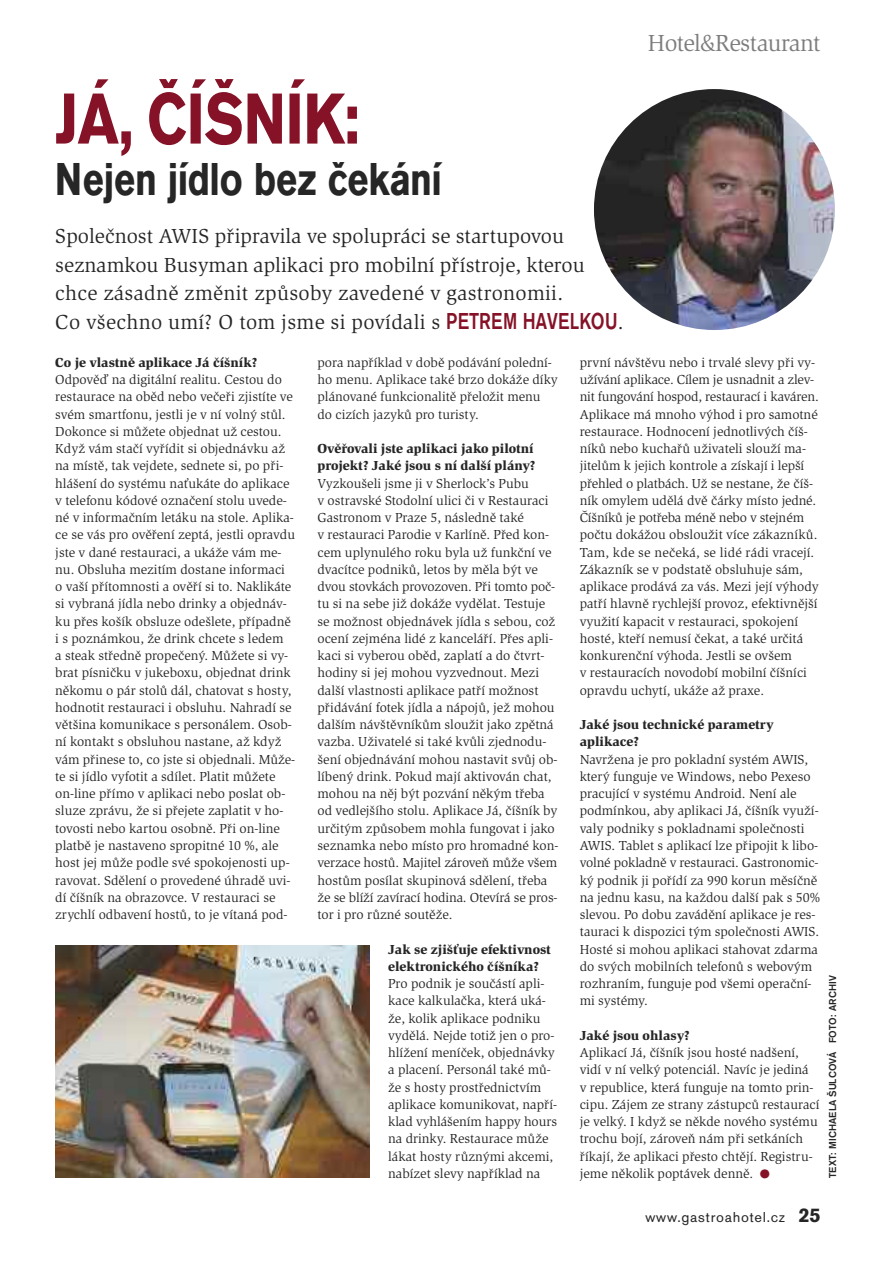
<style>
.page{position:relative;width:893px;height:1263px;background:#fff}
.page>*{position:absolute;margin:0;border:0;box-sizing:border-box;transform-origin:0 0}
.t1{font:700 75px "Accius TOT";color:#851227;scale:.8 1}
.t2{font:700 48px "Accius TOT";color:#272627;scale:.8 1}
.t3{font:24px "Slimbach Itc TOT";letter-spacing:-.025em;color:#7d7d7d}
.t4{font:21px/28.5px "Slimbach Itc TOT";color:#272627}
.t5{font:15px "Accius TOT";letter-spacing:.05em;color:#272627}
.t6{font:13.5px/17.2px "Slimbach Itc TOT";color:#272627}
.t7{font:900 13.5px/17.2px "Slimbach Itc TOT";color:#272627}
.t8{font:500 10.5px "Accius TOT";letter-spacing:.015em;color:#272627}
.s1{font-family:"Accius TOT";font-weight:500;font-size:24px;color:#851227}
.s2{color:#851227}
</style>
<div class="page">
<img style="left:594px;top:89px;width:241px;height:241px;border-radius:50%">
<img style="left:55px;top:946px;width:315px;height:232px">
<h1 class="t1" style="left:55px;top:74px;width:382px">Já, číšník:</h1>
<h2 class="t2" style="left:55px;top:150px;width:486px">nejen jídlo bez čekání</h2>
<h3 class="t4" style="left:55px;top:222px;width:570px">Společnost AWIS připravila ve spolupráci se startupovou seznamkou Busyman aplikaci pro mobilní přístroje, kterou chce zásadně změnit způsoby zavedené v gastronomii.<br>Co všechno umí? O tom jsme si povídali s <span class="s1">PETREM HAVELKOU</span>.</h3>
<h3 class="t3" style="left:648px;top:29px;width:174px">Hotel&amp;Restaurant</h3>
<p class="t7" style="left:55px;top:354px;width:204px">Co je vlastně aplikace Já číšník?</p>
<p class="t6" style="left:55px;top:371px;width:241px">Odpověď na digitální realitu. Cestou do restaurace na oběd nebo večeři zjistíte ve svém smartfonu, jestli je v ní volný stůl.<br>Dokonce si můžete objednat už cestou.<br>Když vám stačí vyřídit si objednávku až na místě, tak vejdete, sednete si, po při&shy;hlášení do systému naťukáte do aplikace v telefonu kódové označení stolu uvede&shy;né v informačním letáku na stole. Aplika&shy;ce se vás pro ověření zeptá, jestli opravdu jste v dané restauraci, a ukáže vám me&shy;nu. Obsluha mezitím dostane informaci o vaší přítomnosti a ověří si to. Naklikáte si vybraná jídla nebo drinky a objednáv&shy;ku přes košík obsluze odešlete, případně i s poznámkou, že drink chcete s ledem<br>a steak středně propečený. Můžete si vy&shy;brat písničku v jukeboxu, objednat drink někomu o pár stolů dál, chatovat s hosty, hodnotit restauraci i obsluhu. Nahradí se většina komunikace s personálem. Osob&shy;ní kontakt s obsluhou nastane, až když vám přinese to, co jste si objednali. Může&shy;te si jídlo vyfotit a sdílet. Platit můžete on-line přímo v aplikaci nebo poslat ob&shy;sluze zprávu, že si přejete zaplatit v ho&shy;tovosti nebo kartou osobně. Při on-line platbě je nastaveno spropitné 10 %, ale host jej může podle své spokojenosti up&shy;ravovat. Sdělení o provedené úhradě uvi&shy;dí číšník na obrazovce. V restauraci se zrychlí odbavení hostů, to je vítaná pod-</p>
<p class="t6" style="left:317px;top:354px;width:242px">pora například v době podávání polední&shy;ho menu. Aplikace také brzo dokáže díky plánované funkcionalitě přeložit menu do cizích jazyků pro turisty.</p>
<p class="t7" style="left:317px;top:440px;width:219px">Ověřovali jste aplikaci jako pilotní projekt? Jaké jsou s ní další plány?</p>
<p class="t6" style="left:317px;top:474px;width:242px">Vyzkoušeli jsme ji v Sherlock’s Pubu<br>v ostravské Stodolní ulici či v Restauraci Gastronom v Praze 5, následně také<br>v restauraci Parodie v Karlíně. Před kon&shy;cem uplynulého roku byla už funkční ve dvacítce podniků, letos by měla být ve dvou stovkách provozoven. Při tomto poč&shy;tu si na sebe již dokáže vydělat. Testuje se možnost objednávek jídla s sebou, což ocení zejména lidé z kanceláří. Přes apli&shy;kaci si vyberou oběd, zaplatí a do čtvrt&shy;hodiny si jej mohou vyzvednout. Mezi další vlastnosti aplikace patří možnost přidávání fotek jídla a nápojů, jež mohou dalším návštěvníkům sloužit jako zpětná vazba. Uživatelé si také kvůli zjednodu&shy;šení objednávání mohou nastavit svůj ob&shy;líbený drink. Pokud mají aktivován chat, mohou na něj být pozvání někým třeba od vedlejšího stolu. Aplikace Já, číšník by určitým způsobem mohla fungovat i jako seznamka nebo místo pro hromadné kon&shy;verzace hostů. Majitel zároveň může všem hostům posílat skupinová sdělení, třeba že se blíží zavírací hodina. Otevírá se pros&shy;tor i pro různé soutěže.</p>
<p class="t7" style="left:388px;top:940px;width:164px">Jak se zjišťuje efektivnost elektronického číšníka?</p>
<p class="t6" style="left:388px;top:975px;width:170px">Pro podnik je součástí apli&shy;kace kalkulačka, která uká&shy;že, kolik aplikace podniku vydělá. Nejde totiž jen o pro&shy;hlížení meníček, objednávky a placení. Personál také mů&shy;že s hosty prostřednictvím aplikace komunikovat, napří&shy;klad vyhlášením happy hours na drinky. Restaurace může lákat hosty různými akcemi, nabízet slevy například na</p>
<p class="t6" style="left:580px;top:354px;width:241px">první návštěvu nebo i trvalé slevy při vy&shy;užívání aplikace. Cílem je usnadnit a zlev&shy;nit fungování hospod, restaurací i kaváren.<br>Aplikace má mnoho výhod i pro samotné restaurace. Hodnocení jednotlivých číš&shy;níků nebo kuchařů uživateli slouží ma&shy;jitelům k jejich kontrole a získají i lepší přehled o platbách. Už se nestane, že číš&shy;ník omylem udělá dvě čárky místo jedné.<br>Číšníků je potřeba méně nebo v stejném počtu dokážou obsloužit více zákazníků.<br>Tam, kde se nečeká, se lidé rádi vracejí.<br>Zákazník se v podstatě obsluhuje sám, aplikace prodává za vás. Mezi její výhody patří hlavně rychlejší provoz, efektivnější využití kapacit v restauraci, spokojení hosté, kteří nemusí čekat, a také určitá konkurenční výhoda. Jestli se ovšem<br>v restauracích novodobí mobilní číšníci opravdu uchytí, ukáže až praxe.</p>
<p class="t7" style="left:580px;top:716px;width:195px">Jaké jsou technické parametry aplikace?</p>
<p class="t6" style="left:580px;top:750px;width:242px">Navržena je pro pokladní systém AWIS, který funguje ve Windows, nebo Pexeso pracující v systému Android. Není ale podmínkou, aby aplikaci Já, číšník využí&shy;valy podniky s pokladnami společnosti AWIS. Tablet s aplikací lze připojit k libo&shy;volné pokladně v restauraci. Gastronomic&shy;ký podnik ji pořídí za 990 korun měsíčně na jednu kasu, na každou další pak s 50% slevou. Po dobu zavádění aplikace je res&shy;tauraci k dispozici tým společnosti AWIS.<br>Hosté si mohou aplikaci stahovat zdarma do svých mobilních telefonů s webovým rozhraním, funguje pod všemi operační&shy;mi systémy.</p>
<p class="t7" style="left:580px;top:1026px;width:111px">Jaké jsou ohlasy?</p>
<p class="t6" style="left:580px;top:1044px;width:241px">Aplikací Já, číšník jsou hosté nadšení, vidí v ní velký potenciál. Navíc je jediná<br>v republice, která funguje na tomto prin&shy;cipu. Zájem ze strany zástupců restaurací je velký. I když se někde nového systému trochu bojí, zároveň nám při setkáních říkají, že aplikaci přesto chtějí. Registru&shy;jeme několik poptávek denně. <span class="s2">●</span></p>
<p class="t5" style="left:645px;top:1208px;width:141px">www.gastroahotel.cz</p>
<p class="t8" style="left:826px;top:1178px;width:204px;rotate:-90deg">TEXT: MICHAELA ŠULCOVÁ FOTO: ARCHIV</p>
</div>
